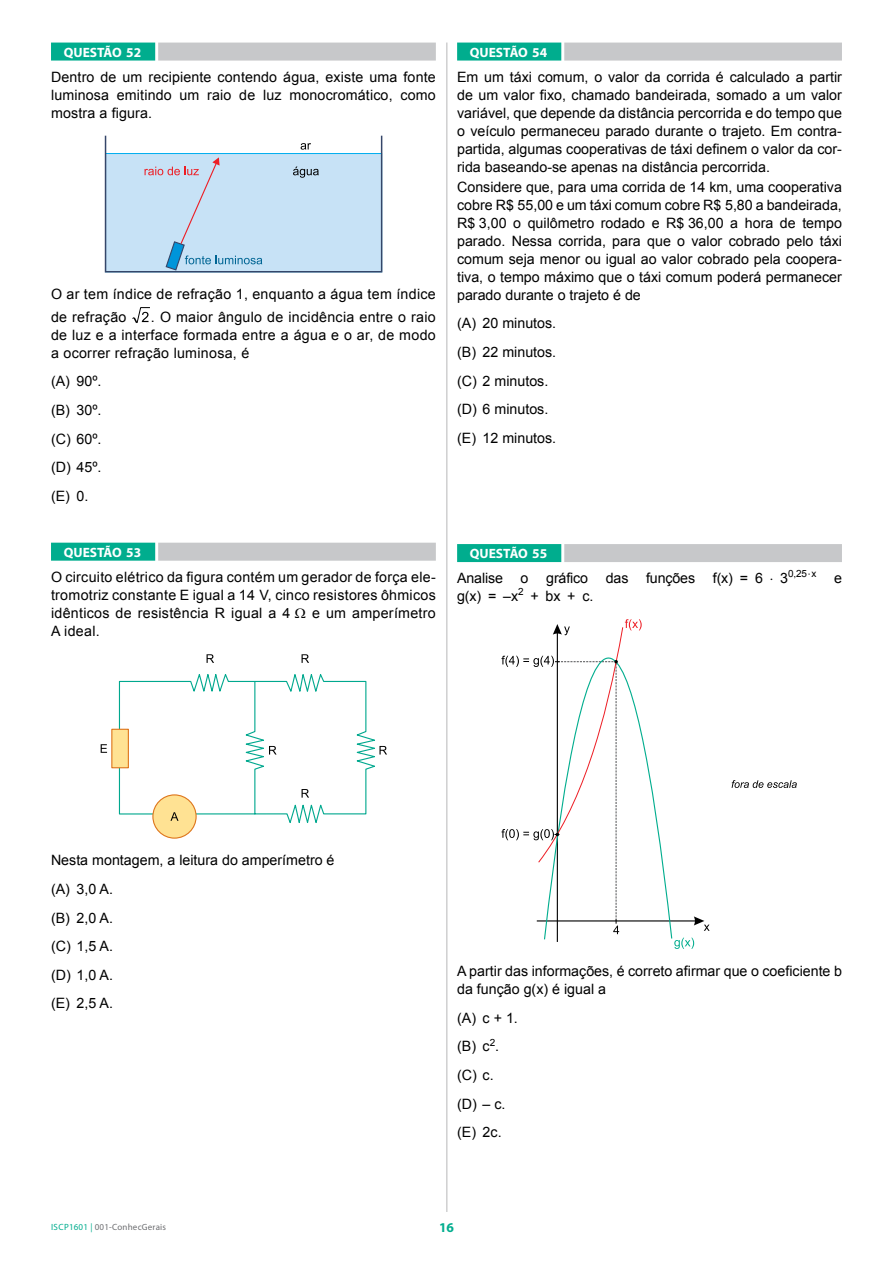
<style>
.page{position:relative;width:893px;height:1263px;background:#fff}
.page>*{position:absolute;margin:0;border:0;box-sizing:border-box;transform-origin:0 0}
.t1{font:14.25px/18px "Arial";color:#000;text-align:justify}
.t2{font:14.25px/22.6px "Arial";letter-spacing:.02em;color:#000}
.t3{font:700 13.5px "Myriad Pro";color:#fff}
.t4{font:700 13.5px "Myriad Pro";color:#00ad8e}
.t5{font:9px "Myriad Pro";letter-spacing:.02em;color:#6d6e71}
.s1{color:#00ad8e}
</style>
<div class="page">
<hr style="left:446px;top:43px;width:1px;height:1169px;background:#6d6e71">
<div style="left:457px;top:43px;width:104px;height:18px;background:#00ad8e"></div>
<div style="left:564px;top:43px;width:278px;height:18px;background:#c7c8ca"></div>
<div style="left:457px;top:544px;width:104px;height:18px;background:#00ad8e"></div>
<div style="left:564px;top:544px;width:278px;height:18px;background:#c7c8ca"></div>
<svg style="left:501px;top:619px;width:209px;height:330px"></svg>
<svg style="left:732px;top:780px;width:65px;height:8px"></svg>
<div style="left:51px;top:43px;width:104px;height:18px;background:#00ad8e"></div>
<div style="left:158px;top:43px;width:278px;height:18px;background:#c7c8ca"></div>
<div style="left:51px;top:543px;width:104px;height:18px;background:#00ad8e"></div>
<div style="left:158px;top:543px;width:278px;height:18px;background:#c7c8ca"></div>
<div style="left:105px;top:153px;width:277px;height:119px;background:#c7e2f6;border:1px solid #00aeef"></div>
<svg style="left:293px;top:167px;width:26px;height:11px"></svg>
<svg style="left:301px;top:143px;width:10px;height:7px"></svg>
<svg style="left:145px;top:157px;width:117px;height:112px"></svg>
<div style="left:105px;top:135px;width:277px;height:137px;border:2px solid #354669"></div>
<svg style="left:132px;top:307px;width:18px;height:16px"></svg>
<div style="left:111px;top:729px;width:18px;height:39px;background:linear-gradient(to bottom,#ffe293,#ffe293)"></div>
<div style="left:153px;top:795px;width:43px;height:43px;background:#ffe293;border-radius:50%"></div>
<svg style="left:101px;top:744px;width:6px;height:9px"></svg>
<svg style="left:118px;top:674px;width:269px;height:154px"></svg>
<svg style="left:302px;top:654px;width:7px;height:9px"></svg>
<svg style="left:207px;top:654px;width:7px;height:9px"></svg>
<p class="t3" style="left:64px;top:43px;width:19px">QUESTÃO</p>
<p class="t3" style="left:126px;top:43px;width:16px">52</p>
<p class="t1" style="left:51px;top:68px;width:386px">Dentro de um recipiente contendo água, existe uma fonte luminosa emitindo um raio de luz monocromático, como mostra a figura.</p>
<p class="t2" style="left:51px;top:283px;width:386px">O ar tem índice de refração 1, enquanto a água tem índice de refração</p>
<p class="t1" style="left:51px;top:308px;width:386px;text-indent:100px">. O maior ângulo de incidência entre o raio de luz e a interface formada entre a água e o ar, de modo a ocorrer refração luminosa, é</p>
<p class="t1" style="left:51px;top:367px;width:52px;line-height:28.7px">(A) 90º. (B) 30º. (C) 60º. (D) 45º. (E) 0.</p>
<p class="t3" style="left:64px;top:543px;width:19px">QUESTÃO</p>
<p class="t3" style="left:126px;top:543px;width:16px">53</p>
<p class="t1" style="left:51px;top:568px;width:386px">O circuito elétrico da figura contém um gerador de força ele&shy;tromotriz constante E igual a 14 V, cinco resistores ôhmicos idênticos de resistência R igual a 4</p>
<p class="t2" style="left:312px;top:601px;width:125px">e um amperímetro</p>
<p class="t1" style="left:51px;top:622px;width:50px">A ideal.</p>
<p class="t3" style="left:470px;top:43px;width:19px">QUESTÃO</p>
<p class="t3" style="left:532px;top:43px;width:16px">54</p>
<p class="t1" style="left:457px;top:68px;width:386px">Em um táxi comum, o valor da corrida é calculado a partir de um valor fixo, chamado bandeirada, somado a um valor variável, que depende da distância percorrida e do tempo que o veículo permaneceu parado durante o trajeto. Em contra&shy;partida, algumas cooperativas de táxi definem o valor da cor&shy;rida baseando-se apenas na distância percorrida.</p>
<p class="t1" style="left:457px;top:178px;width:386px">Considere que, para uma corrida de 14 km, uma cooperativa cobre R$ 55,00 e um táxi comum cobre R$ 5,80 a bandeirada, R$ 3,00 o quilômetro rodado e R$ 36,00 a hora de tempo parado. Nessa corrida, para que o valor cobrado pelo táxi comum seja menor ou igual ao valor cobrado pela coopera&shy;tiva, o tempo máximo que o táxi comum poderá permanecer parado durante o trajeto é de</p>
<p class="t1" style="left:457px;top:309px;width:101px;line-height:28.7px;text-align:left">(A) 20 minutos. (B) 22 minutos. (C) 2 minutos. (D) 6 minutos. (E) 12 minutos.</p>
<p class="t3" style="left:470px;top:545px;width:19px">QUESTÃO</p>
<p class="t3" style="left:532px;top:545px;width:16px">55</p>
<p class="t1" style="left:457px;top:569px;width:386px">Analise o gráfico das funções f(x) = 6 ⋅ 3<sup>0,25</sup>⋅ <sup>x</sup> e g(x) = –x<sup>2</sup> + bx + c.</p>
<p class="t1" style="left:51px;top:846px;width:285px;line-height:28.7px;text-align:left">Nesta montagem, a leitura do amperímetro é (A) 3,0 A.<br>(B) 2,0 A.<br>(C) 1,5 A.<br>(D) 1,0 A.<br>(E) 2,5 A.</p>
<p class="t1" style="left:457px;top:962px;width:386px">A partir das informações, é correto afirmar que o coeficiente b da função g(x) é igual a</p>
<p class="t1" style="left:457px;top:1004px;width:62px;line-height:28.7px;text-align:left">(A) c + 1. (B) c<sup>2</sup>. (C) c.<br>(D) – c. (E) 2c.</p>
<p class="t5" style="left:51px;top:1222px;width:116px"><span class="s1">ISCP1601 |</span> 001-ConhecGerais</p>
<p class="t4" style="left:439px;top:1218px;width:16px">16</p>
</div>
